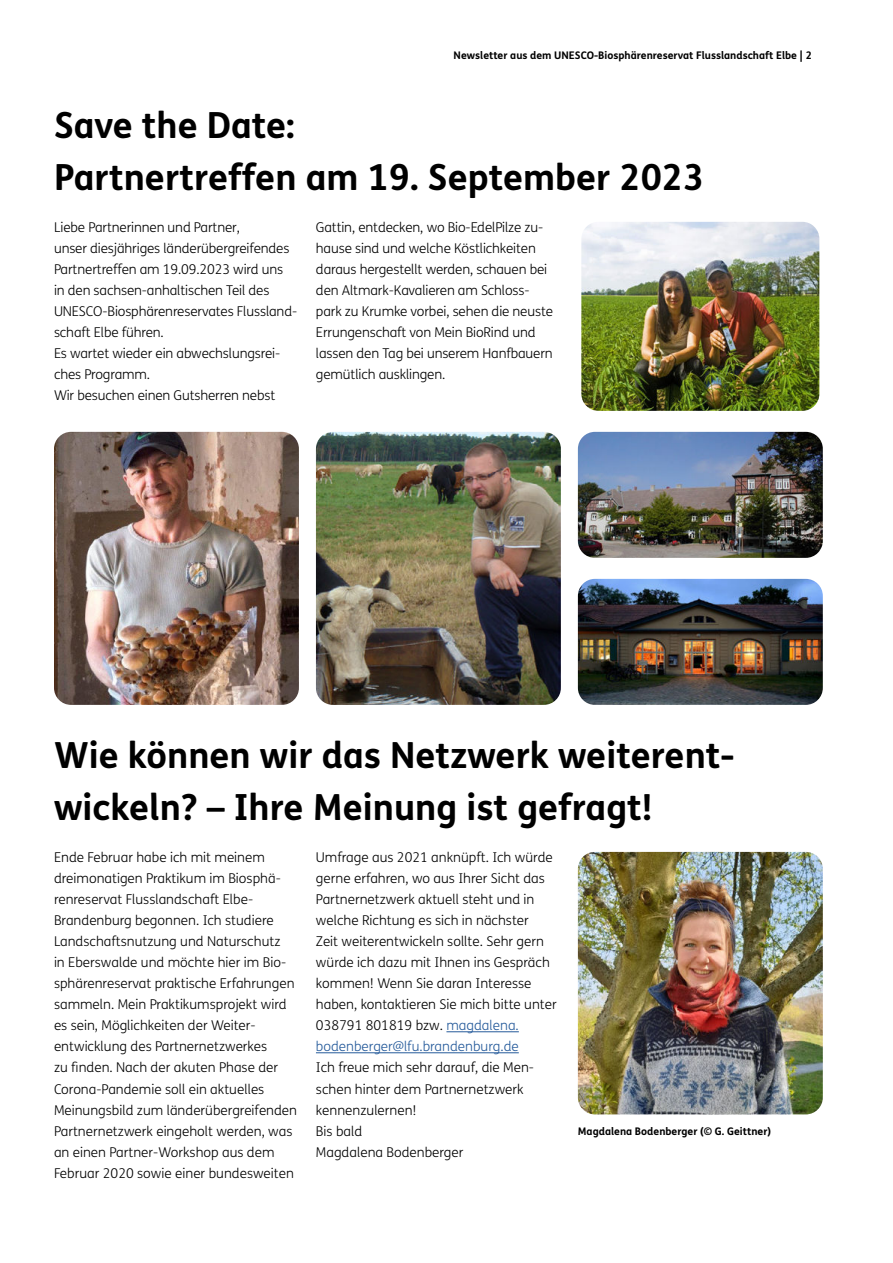
<style>
.page{position:relative;width:893px;height:1263px;background:#fff}
.page>*{position:absolute;margin:0;border:0;box-sizing:border-box;transform-origin:0 0}
.t1{font:700 36px/52.5px "FS Me";color:#000}
.t2{font:300 13.5px/21px "FS Me";color:#000}
.t3{font:700 10.5px "FS Me";color:#000}
.s1{color:#265b9b}
</style>
<div class="page">
<img style="left:581px;top:222px;width:238px;height:189px">
<img style="left:578px;top:579px;width:245px;height:126px">
<img style="left:578px;top:432px;width:245px;height:126px">
<hr style="left:446px;top:1031px;width:73px;height:1px;background:#265b9b">
<hr style="left:316px;top:1052px;width:203px;height:1px;background:#265b9b">
<img style="left:578px;top:852px;width:245px;height:262px">
<img style="left:54px;top:432px;width:245px;height:273px">
<img style="left:316px;top:432px;width:245px;height:273px">
<p class="t3" style="left:454px;top:49px;width:360px">Newsletter aus dem UNESCO-Biosphärenreservat Flusslandschaft Elbe | 2</p>
<h1 class="t1" style="left:54px;top:100px;width:652px">Save the Date:<br>Partnertreffen am 19. September 2023</h1>
<p class="t2" style="left:54px;top:218px;width:245px">Liebe Partnerinnen und Partner,<br>unser diesjähriges länderübergreifendes Partnertreffen am 19.09.2023 wird uns in den sachsen-anhaltischen Teil des UNESCO-Biosphärenreservates Flussland&shy;schaft Elbe führen.<br>Es wartet wieder ein abwechslungsrei&shy;ches Programm.<br>Wir besuchen einen Gutsherren nebst</p>
<p class="t2" style="left:316px;top:218px;width:239px">Gattin, entdecken, wo Bio-EdelPilze zu&shy;hause sind und welche Köstlichkeiten daraus hergestellt werden, schauen bei den Altmark-Kavalieren am Schloss&shy;park zu Krumke vorbei, sehen die neuste Errungenschaft von Mein BioRind und lassen den Tag bei unserem Hanfbauern gemütlich ausklingen.</p>
<h1 class="t1" style="left:54px;top:730px;width:682px">Wie können wir das Netzwerk weiterent&shy;wickeln? – Ihre Meinung ist gefragt!</h1>
<p class="t2" style="left:54px;top:848px;width:245px">Ende Februar habe ich mit meinem dreimonatigen Praktikum im Biosphä&shy;renreservat Flusslandschaft Elbe-Brandenburg begonnen. Ich studiere Landschaftsnutzung und Naturschutz<br>in Eberswalde und möchte hier im Bio&shy;sphärenreservat praktische Erfahrungen sammeln. Mein Praktikumsprojekt wird es sein, Möglichkeiten der Weiter&shy;entwicklung des Partnernetzwerkes<br>zu finden. Nach der akuten Phase der Corona-Pandemie soll ein aktuelles Meinungsbild zum länderübergreifenden Partnernetzwerk eingeholt werden, was an einen Partner-Workshop aus dem Februar 2020 sowie einer bundesweiten</p>
<p class="t2" style="left:316px;top:848px;width:242px">Umfrage aus 2021 anknüpft. Ich würde gerne erfahren, wo aus Ihrer Sicht das Partnernetzwerk aktuell steht und in welche Richtung es sich in nächster<br>Zeit weiterentwickeln sollte. Sehr gern würde ich dazu mit Ihnen ins Gespräch kommen! Wenn Sie daran Interesse haben, kontaktieren Sie mich bitte unter 038791 801819 bzw. <span class="s1">magdalena. bodenberger@lfu.brandenburg.de</span></p>
<p class="t2" style="left:316px;top:1058px;width:220px">Ich freue mich sehr darauf, die Men&shy;schen hinter dem Partnernetzwerk kennenzulernen!<br>Bis bald<br>Magdalena Bodenberger</p>
<p class="t3" style="left:578px;top:1125px;width:195px">Magdalena Bodenberger (© G. Geittner)</p>
</div>
